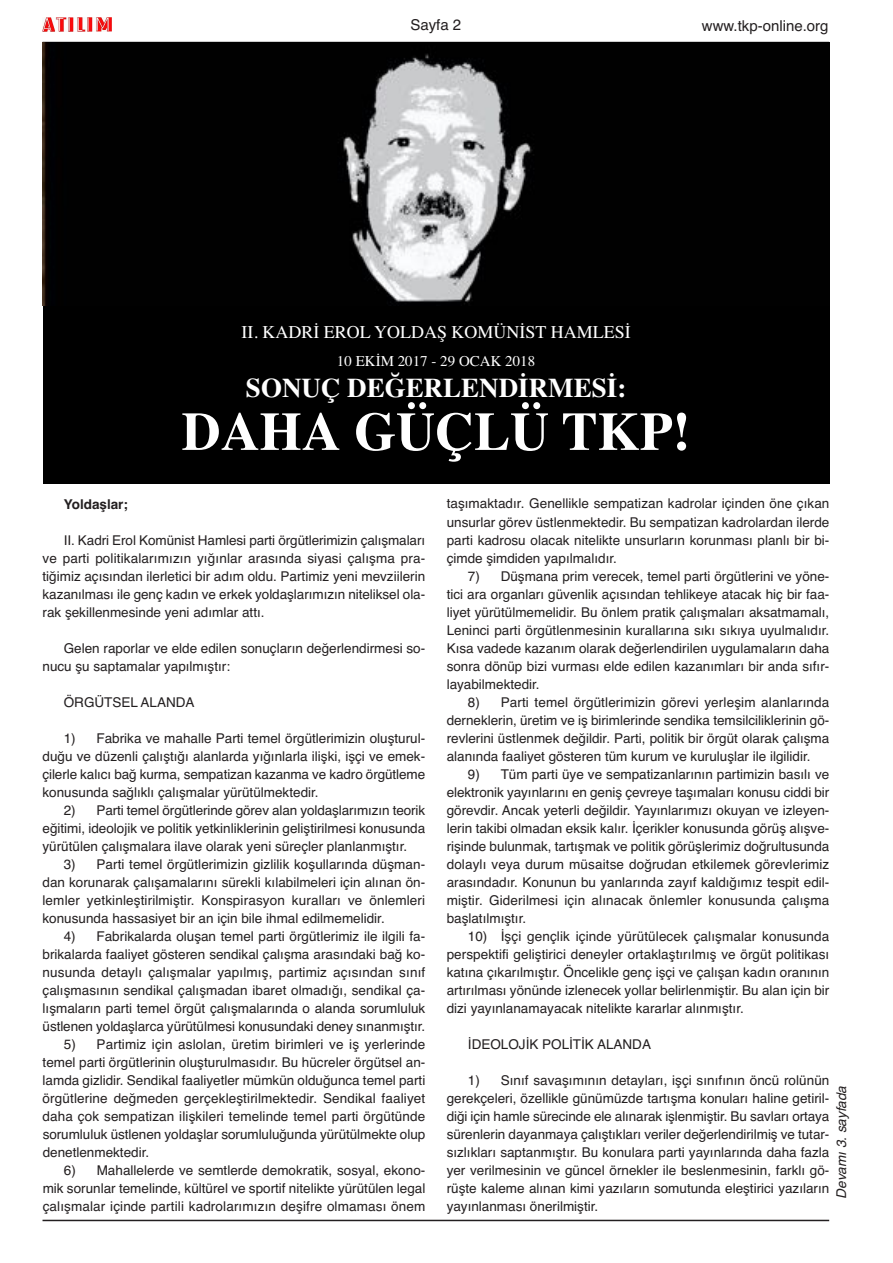
<style>
.page{position:relative;width:893px;height:1263px;background:#fff}
.page>*{position:absolute;margin:0;border:0;box-sizing:border-box;transform-origin:0 0}
.t1{font:700 54px "Times";color:#fff}
.t2{font:700 27px "Times";color:#fff}
.t3{font:18px "Times";color:#fff}
.t4{font:15px "Helvetica";color:#231f20}
.t5{font:15px "Times";color:#fff}
.t6{font:13.5px/18px "Helvetica";color:#231f20;text-align:justify}
.t7{font:italic 13.5px "Helvetica";color:#231f20}
.t8{font:700 13.5px "Helvetica";color:#231f20}
</style>
<div class="page">
<img style="left:43px;top:17px;width:68px;height:15px">
<hr style="left:43px;top:42px;width:786px;height:1px;background:#231f20">
<hr style="left:43px;top:1220px;width:786px;height:1px;background:#231f20">
<div style="left:43px;top:296px;width:786px;height:187px;background:#000"></div>
<img style="left:43px;top:43px;width:786px;height:262px">
<p class="t4" style="left:410px;top:13px;width:52px">Sayfa 2</p>
<p class="t4" style="left:702px;top:14px;width:128px">www.tkp-online.org</p>
<h3 class="t3" style="left:241px;top:315px;width:391px">II. KADRİ EROL YOLDAŞ KOMÜNİST HAMLESİ</h3>
<p class="t5" style="left:337px;top:346px;width:200px">10 EKİM 2017 - 29 OCAK 2018</p>
<h2 class="t2" style="left:246px;top:362px;width:382px">SONUÇ DEĞERLENDİRMESİ:</h2>
<h1 class="t1" style="left:182px;top:380px;width:511px">DAHA GÜÇLÜ TKP!</h1>
<p class="t8" style="left:64px;top:493px;width:66px">Yoldaşlar;</p>
<p class="t6" style="left:43px;top:531px;width:384px;text-indent:21px">II. Kadri Erol Komünist Hamlesi parti örgütlerimizin çalışmaları ve parti politikalarımızın yığınlar arasında siyasi çalışma pra&shy;tiğimiz açısından ilerletici bir adım oldu. Partimiz yeni mevziilerin kazanılması ile genç kadın ve erkek yoldaşlarımızın niteliksel ola&shy;rak şekillenmesinde yeni adımlar attı.</p>
<p class="t6" style="left:43px;top:639px;width:384px;text-indent:21px">Gelen raporlar ve elde edilen sonuçların değerlendirmesi so&shy;nucu şu saptamalar yapılmıştır:</p>
<p class="t6" style="left:64px;top:693px;width:132px">ÖRGÜTSEL ALANDA</p>
<p class="t6" style="left:43px;top:729px;width:384px;text-indent:21px">1) Fabrika ve mahalle Parti temel örgütlerimizin oluşturul&shy;duğu ve düzenli çalıştığı alanlarda yığınlarla ilişki, işçi ve emek&shy;çilerle kalıcı bağ kurma, sempatizan kazanma ve kadro örgütleme konusunda sağlıklı çalışmalar yürütülmektedir.</p>
<p class="t6" style="left:43px;top:801px;width:384px;text-indent:21px">2) Parti temel örgütlerinde görev alan yoldaşlarımızın teorik eğitimi, ideolojik ve politik yetkinliklerinin geliştirilmesi konusunda yürütülen çalışmalara ilave olarak yeni süreçler planlanmıştır.</p>
<p class="t6" style="left:43px;top:855px;width:384px;text-indent:21px">3) Parti temel örgütlerimizin gizlilik koşullarında düşman&shy;dan korunarak çalışamalarını sürekli kılabilmeleri için alınan ön&shy;lemler yetkinleştirilmiştir. Konspirasyon kuralları ve önlemleri konusunda hassasiyet bir an için bile ihmal edilmemelidir.</p>
<p class="t6" style="left:43px;top:927px;width:384px;text-indent:21px">4) Fabrikalarda oluşan temel parti örgütlerimiz ile ilgili fa&shy;brikalarda faaliyet gösteren sendikal çalışma arasındaki bağ ko&shy;nusunda detaylı çalışmalar yapılmış, partimiz açısından sınıf çalışmasının sendikal çalışmadan ibaret olmadığı, sendikal ça&shy;lışmaların parti temel örgüt çalışmalarında o alanda sorumluluk üstlenen yoldaşlarca yürütülmesi konusundaki deney sınanmıştır.</p>
<p class="t6" style="left:43px;top:1035px;width:384px;text-indent:21px">5) Partimiz için aslolan, üretim birimleri ve iş yerlerinde temel parti örgütlerinin oluşturulmasıdır. Bu hücreler örgütsel an&shy;lamda gizlidir. Sendikal faaliyetler mümkün olduğunca temel parti örgütlerine değmeden gerçekleştirilmektedir. Sendikal faaliyet daha çok sempatizan ilişkileri temelinde temel parti örgütünde sorumluluk üstlenen yoldaşlar sorumluluğunda yürütülmekte olup denetlenmektedir.</p>
<p class="t6" style="left:43px;top:1161px;width:384px;text-indent:21px">6) Mahallelerde ve semtlerde demokratik, sosyal, ekono&shy;mik sorunlar temelinde, kültürel ve sportif nitelikte yürütülen legal çalışmalar içinde partili kadrolarımızın deşifre olmaması önem</p>
<p class="t6" style="left:447px;top:495px;width:384px">taşımaktadır. Genellikle sempatizan kadrolar içinden öne çıkan unsurlar görev üstlenmektedir. Bu sempatizan kadrolardan ilerde parti kadrosu olacak nitelikte unsurların korunması planlı bir bi&shy;çimde şimdiden yapılmalıdır.</p>
<p class="t6" style="left:447px;top:567px;width:384px;text-indent:21px">7) Düşmana prim verecek, temel parti örgütlerini ve yöne&shy;tici ara organları güvenlik açısından tehlikeye atacak hiç bir faa&shy;liyet yürütülmemelidir. Bu önlem pratik çalışmaları aksatmamalı, Leninci parti örgütlenmesinin kurallarına sıkı sıkıya uyulmalıdır.<br>Kısa vadede kazanım olarak değerlendirilen uygulamaların daha sonra dönüp bizi vurması elde edilen kazanımları bir anda sıfır&shy;layabilmektedir.</p>
<p class="t6" style="left:447px;top:693px;width:384px;text-indent:21px">8) Parti temel örgütlerimizin görevi yerleşim alanlarında derneklerin, üretim ve iş birimlerinde sendika temsilciliklerinin gö&shy;revlerini üstlenmek değildir. Parti, politik bir örgüt olarak çalışma alanında faaliyet gösteren tüm kurum ve kuruluşlar ile ilgilidir.</p>
<p class="t6" style="left:447px;top:765px;width:384px;text-indent:21px">9) Tüm parti üye ve sempatizanlarının partimizin basılı ve elektronik yayınlarını en geniş çevreye taşımaları konusu ciddi bir görevdir. Ancak yeterli değildir. Yayınlarımızı okuyan ve izleyen&shy;lerin takibi olmadan eksik kalır. İçerikler konusunda görüş alışve&shy;rişinde bulunmak, tartışmak ve politik görüşlerimiz doğrultusunda dolaylı veya durum müsaitse doğrudan etkilemek görevlerimiz arasındadır. Konunun bu yanlarında zayıf kaldığımız tespit edil&shy;miştir. Giderilmesi için alınacak önlemler konusunda çalışma başlatılmıştır.</p>
<p class="t6" style="left:447px;top:927px;width:384px;text-indent:21px">10) İşçi gençlik içinde yürütülecek çalışmalar konusunda perspektifi geliştirici deneyler ortaklaştırılmış ve örgüt politikası katına çıkarılmıştır. Öncelikle genç işçi ve çalışan kadın oranının artırılması yönünde izlenecek yollar belirlenmiştir. Bu alan için bir dizi yayınlanamayacak nitelikte kararlar alınmıştır.</p>
<p class="t6" style="left:468px;top:1035px;width:185px">İDEOLOJİK POLİTİK ALANDA</p>
<p class="t6" style="left:447px;top:1071px;width:384px;text-indent:21px">1) Sınıf savaşımının detayları, işçi sınıfının öncü rolünün gerekçeleri, özellikle günümüzde tartışma konuları haline getiril&shy;diği için hamle sürecinde ele alınarak işlenmiştir. Bu savları ortaya sürenlerin dayanmaya çalıştıkları veriler değerlendirilmiş ve tutar&shy;sızlıkları saptanmıştır. Bu konulara parti yayınlarında daha fazla yer verilmesinin ve güncel örnekler ile beslenmesinin, farklı gö&shy;rüşte kaleme alınan kimi yazıların somutunda eleştirici yazıların yayınlanması önerilmiştir.</p>
<p class="t7" style="left:831px;top:1199px;width:114px;rotate:-90deg">Devamı 3. sayfada</p>
</div>
